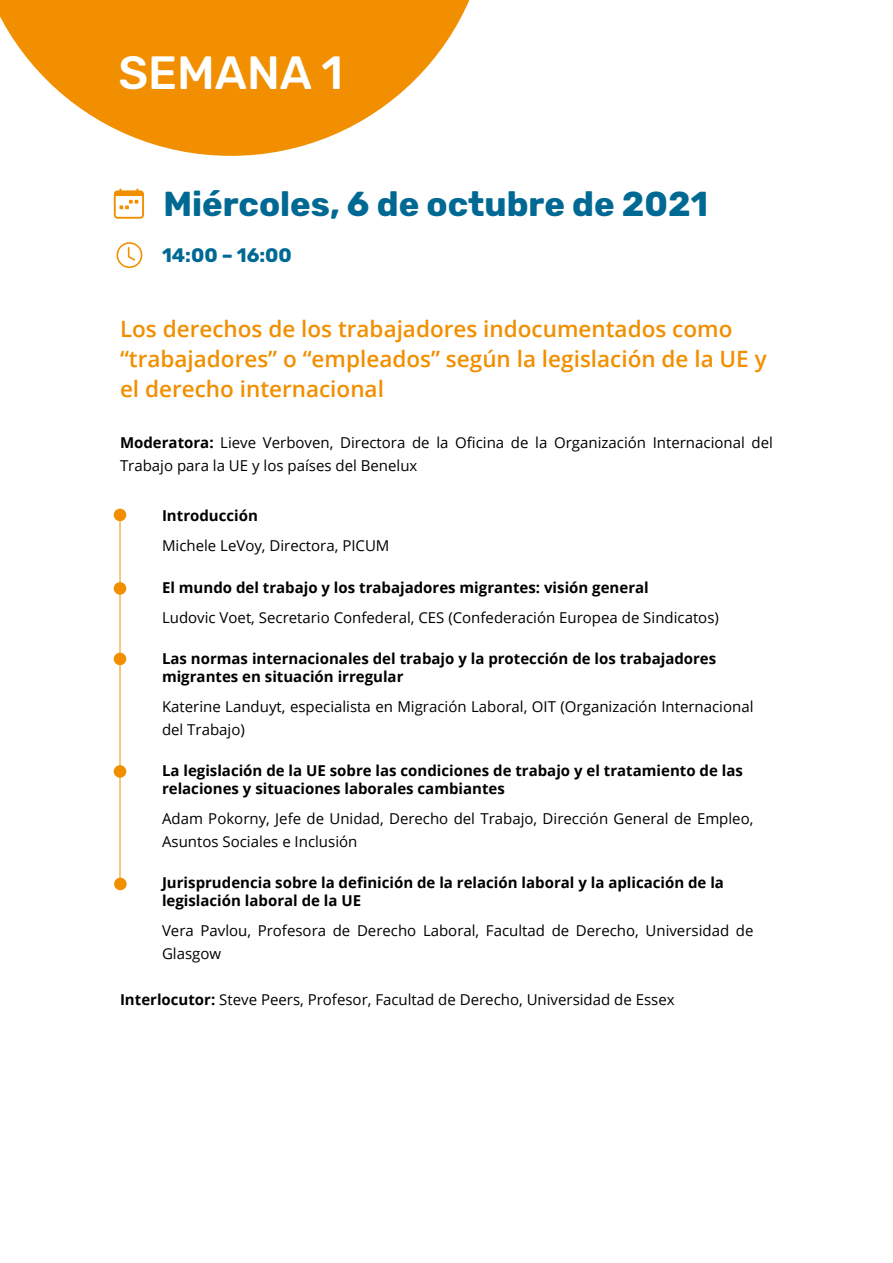
<style>
.page{position:relative;width:893px;height:1263px;background:#fff}
.page>*{position:absolute;margin:0;border:0;box-sizing:border-box;transform-origin:0 0}
.t1{font:500 46.35px "Rubik";color:#fff}
.t2{font:700 34.5px "Rubik";color:#006993}
.t3{font:600 22.5px/30px "Open Sans";color:#f18f01}
.t4{font:700 19.5px "Rubik";color:#006993}
.t5{font:15px/22.5px "Open Sans";color:#000}
.t6{font:700 15px/18px "Open Sans";color:#000}
.s1{font-weight:700}
</style>
<div class="page">
<svg style="left:0;top:0;width:470px;height:156px;fill:#f18f01"></svg>
<svg style="left:117px;top:242px;width:25px;height:26px"></svg>
<hr style="left:120px;top:515px;width:1px;height:369px;background:#f18f01">
<div style="left:114px;top:509px;width:12px;height:11px;background:#f18f01;border-radius:50%"></div>
<div style="left:114px;top:509px;width:12px;height:12px;border:2px solid #f18f01;border-radius:50%"></div>
<div style="left:114px;top:583px;width:12px;height:11px;background:#f18f01;border-radius:50%"></div>
<div style="left:114px;top:582px;width:12px;height:13px;border:2px solid #f18f01;border-radius:50%"></div>
<div style="left:114px;top:653px;width:12px;height:11px;background:#f18f01;border-radius:50%"></div>
<div style="left:114px;top:653px;width:12px;height:12px;border:2px solid #f18f01;border-radius:50%"></div>
<div style="left:114px;top:766px;width:12px;height:11px;background:#f18f01;border-radius:50%"></div>
<div style="left:114px;top:765px;width:12px;height:13px;border:2px solid #f18f01;border-radius:50%"></div>
<div style="left:115px;top:878px;width:11px;height:11px;background:#f18f01;border-radius:50%"></div>
<div style="left:114px;top:878px;width:13px;height:12px;border:2px solid #f18f01;border-radius:50%"></div>
<svg style="left:114px;top:188px;width:30px;height:31px"></svg>
<h1 class="t1" style="left:118px;top:46px;width:226px">SEMANA 1</h1>
<h2 class="t2" style="left:164px;top:184px;width:546px">Miércoles, 6 de octubre de 2021</h2>
<h3 class="t4" style="left:162px;top:244px;width:131px">14:00 – 16:00</h3>
<h3 class="t3" style="left:120px;top:313px;width:648px">Los derechos de los trabajadores indocumentados como “trabajadores” o “empleados” según la legislación de la UE y el derecho internacional</h3>
<p class="t5" style="left:120px;top:431px;width:654px"><span class="s1">Moderatora:</span> Lieve Verboven, Directora de la Oficina de la Organización Internacional del<br>Trabajo para la UE y los países del Benelux</p>
<p class="t6" style="left:162px;top:506px;width:97px">Introducción</p>
<p class="t5" style="left:162px;top:534px;width:229px">Michele LeVoy, Directora, PICUM</p>
<p class="t6" style="left:162px;top:578px;width:488px">El mundo del trabajo y los trabajadores migrantes: visión general</p>
<p class="t5" style="left:162px;top:605px;width:558px">Ludovic Voet, Secretario Confederal, CES (Confederación Europea de Sindicatos)</p>
<p class="t6" style="left:162px;top:649px;width:556px">Las normas internacionales del trabajo y la protección de los trabajadores migrantes en situación irregular</p>
<p class="t5" style="left:162px;top:695px;width:593px">Katerine Landuyt, especialista en Migración Laboral, OIT (Organización Internacional del Trabajo)</p>
<p class="t6" style="left:162px;top:761px;width:582px">La legislación de la UE sobre las condiciones de trabajo y el tratamiento de las relaciones y situaciones laborales cambiantes</p>
<p class="t5" style="left:162px;top:807px;width:593px">Adam Pokorny, Jefe de Unidad, Derecho del Trabajo, Dirección General de Empleo,<br>Asuntos Sociales e Inclusión</p>
<p class="t6" style="left:162px;top:873px;width:563px">Jurisprudencia sobre la definición de la relación laboral y la aplicación de la legislación laboral de la UE</p>
<p class="t5" style="left:162px;top:919px;width:593px">Vera Pavlou, Profesora de Derecho Laboral, Facultad de Derecho, Universidad de<br>Glasgow</p>
<p class="t5" style="left:120px;top:988px;width:556px"><span class="s1">Interlocutor:</span> Steve Peers, Profesor, Facultad de Derecho, Universidad de Essex</p>
</div>
